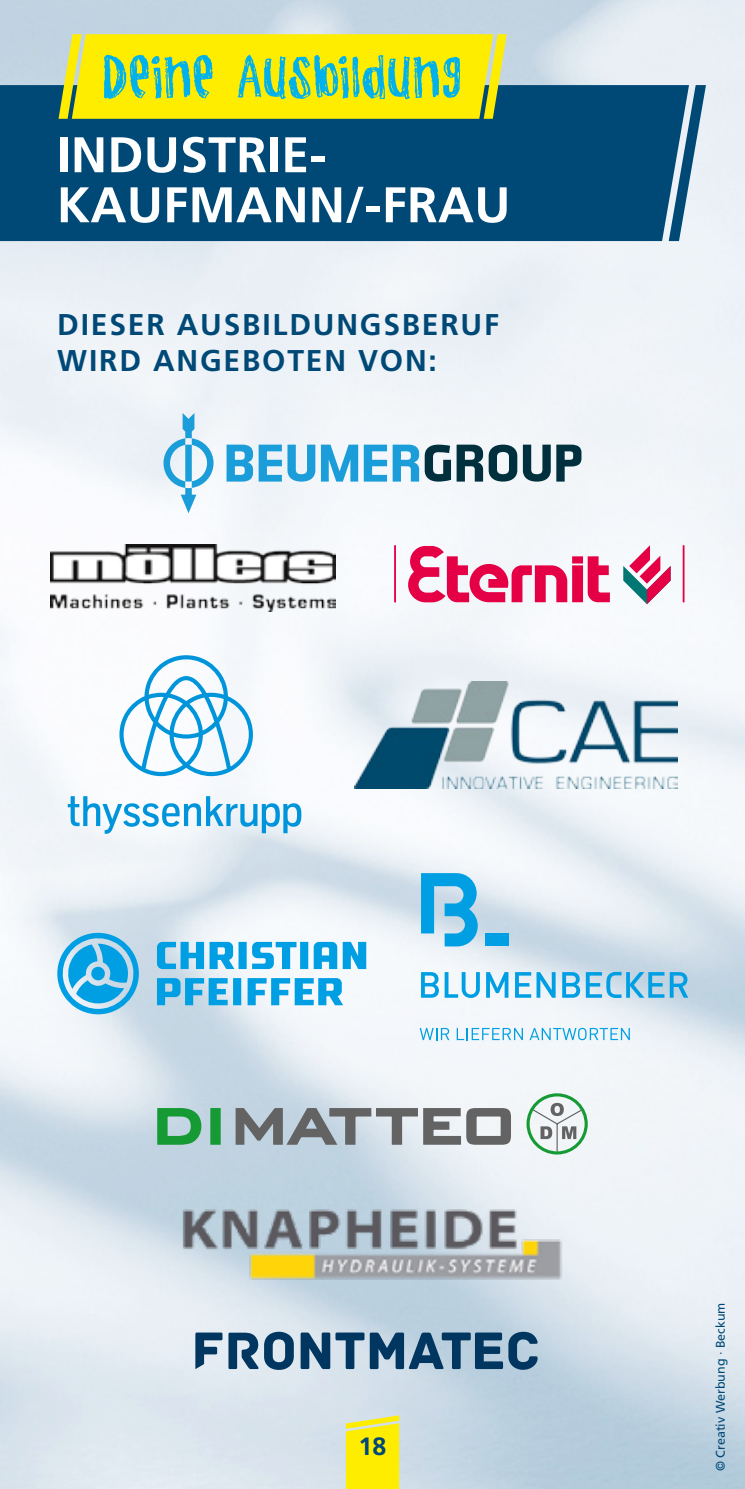
<style>
.page{position:relative;width:745px;height:1489px;background:#fff}
.page>*{position:absolute;margin:0;border:0;box-sizing:border-box;transform-origin:0 0}
.t1{font:700 50px/50px "Frutiger";letter-spacing:.005em;color:#fff}
.t2{font:700 30px/36px "Frutiger";letter-spacing:.06em;color:#004977}
.t3{font:700 25px "Frutiger";color:#004977}
.t4{font:12.5px "Frutiger";color:#004977}
</style>
<div class="page">
<img style="left:0;top:0;width:744px;height:1488px">
<div style="left:0;top:85px;width:668px;height:156px;background:#004977"></div>
<svg style="left:668px;top:85px;width:37px;height:156px;background:#759db7"></svg>
<svg style="left:58px;top:34px;width:448px;height:85px;background:#cdde30"></svg>
<svg style="left:345px;top:1415px;width:54px;height:73px;background:#faeb19"></svg>
<svg style="left:556px;top:444px;width:25px;height:37px"></svg>
<svg style="left:226px;top:444px;width:89px;height:37px"></svg>
<svg style="left:456px;top:444px;width:94px;height:37px"></svg>
<svg style="left:321px;top:444px;width:129px;height:37px"></svg>
<svg style="left:163px;top:413px;width:50px;height:100px"></svg>
<svg style="left:156px;top:1106px;width:46px;height:40px;background:#5eb37d"></svg>
<div style="left:211px;top:1109px;width:8px;height:34px;background:#159a34"></div>
<div style="left:210px;top:1107px;width:10px;height:37px;border:2px solid #159a34"></div>
<svg style="left:234px;top:1102px;width:278px;height:43px;background:#a3a9ae"></svg>
<svg style="left:531px;top:1102px;width:51px;height:50px"></svg>
<div style="left:526px;top:1093px;width:61px;height:61px;border:3px solid #159a34;border-radius:50%"></div>
<img style="left:152px;top:1200px;width:440px;height:85px">
<svg style="left:623px;top:545px;width:47px;height:59px"></svg>
<div style="left:571px;top:565px;width:11px;height:37px;background:#e50046"></div>
<div style="left:571px;top:556px;width:11px;height:7px;background:#e50046"></div>
<svg style="left:587px;top:556px;width:22px;height:46px"></svg>
<svg style="left:408px;top:546px;width:159px;height:56px"></svg>
<hr style="left:394px;top:545px;width:1px;height:57px;background:#e50046">
<hr style="left:682px;top:545px;width:2px;height:57px;background:#e50046">
<svg style="left:119px;top:655px;width:134px;height:121px"></svg>
<svg style="left:68px;top:796px;width:233px;height:37px"></svg>
<svg style="left:421px;top:873px;width:56px;height:73px;background:#56bae6"></svg>
<div style="left:484px;top:933px;width:24px;height:13px;background:#009fe3"></div>
<svg style="left:421px;top:971px;width:266px;height:26px"></svg>
<svg style="left:419px;top:1027px;width:30px;height:13px"></svg>
<svg style="left:456px;top:1027px;width:66px;height:13px"></svg>
<svg style="left:529px;top:1027px;width:100px;height:13px"></svg>
<svg style="left:57px;top:932px;width:309px;height:82px"></svg>
<svg style="left:195px;top:1332px;width:27px;height:36px"></svg>
<svg style="left:228px;top:1331px;width:65px;height:38px;background:#5d809b"></svg>
<svg style="left:300px;top:1332px;width:202px;height:36px;background:#5c809c"></svg>
<svg style="left:508px;top:1331px;width:29px;height:38px"></svg>
<img style="left:354px;top:681px;width:323px;height:107px">
<img style="left:50px;top:545px;width:285px;height:67px">
<h1 class="t1" style="left:57px;top:130px;width:455px">INDUSTRIE-<br>KAUFMANN/-FRAU</h1>
<p class="t2" style="left:57px;top:307px;width:443px">DIESER AUSBILDUNGSBERUF<br>WIRD ANGEBOTEN VON:</p>
<p class="t3" style="left:358px;top:1430px;width:29px">18</p>
<p class="t4" style="left:712px;top:1470px;width:170px;rotate:-90deg">© Creativ Werbung · Beckum</p>
</div>
